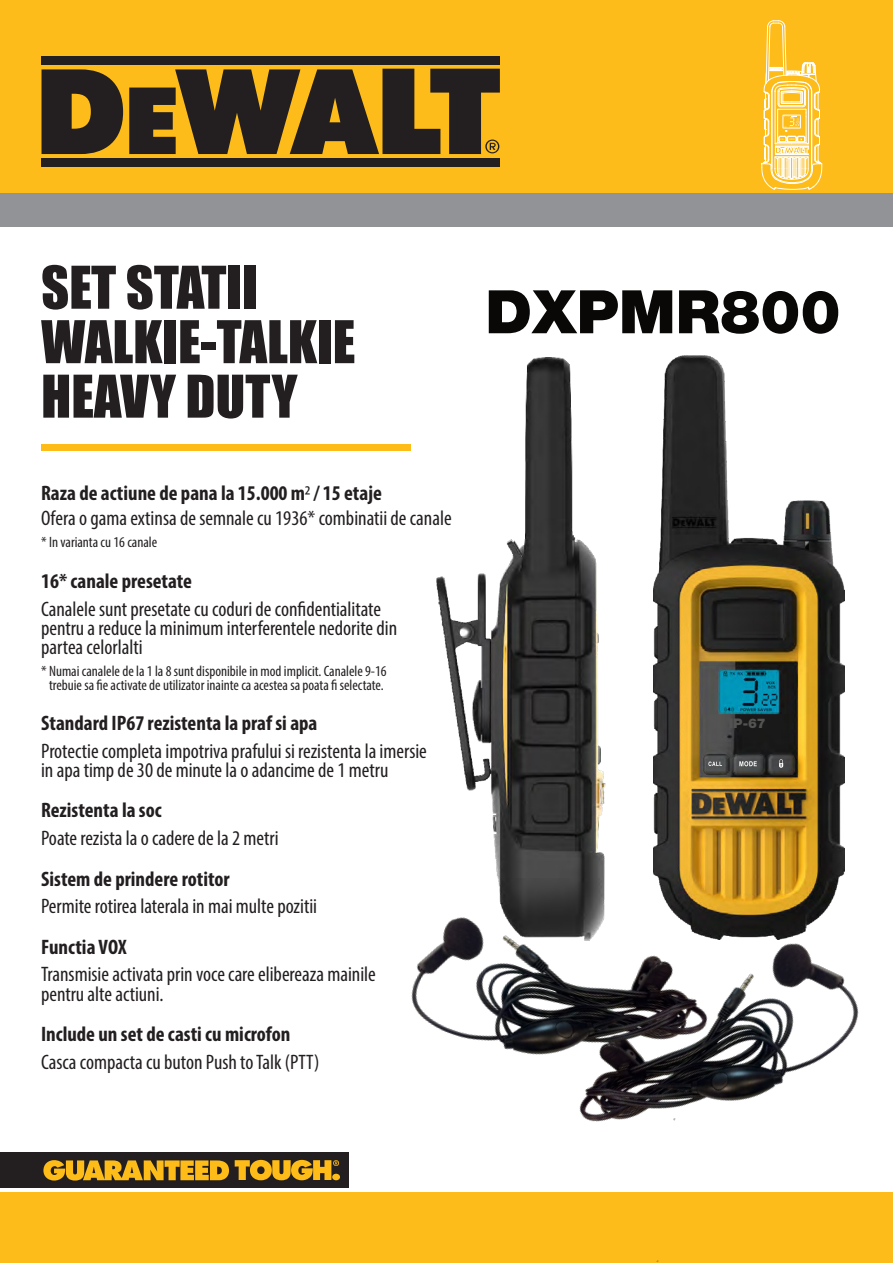
<style>
.page{position:relative;width:893px;height:1263px;background:#fff}
.page>*{position:absolute;margin:0;border:0;box-sizing:border-box;transform-origin:0 0}
.t1{font:900 61.8px "Helvetica Neue LT Std";color:#090807}
.t2{font:900 60.15px "Helvetica Neue LT Std";color:#090807}
.t3{font:54.45px/54.4px "Impact";color:#231f20}
.Text_NORMAL{font:condensed 21px/19.2px "Myriad Pro";color:#231f20}
.Text_BOLD{font:700 condensed 21px "Myriad Pro";color:#231f20}
.NOTA{font:condensed 15px/13.5px "Myriad Pro";color:#231f20;text-align:center}
.t4{font:900 13.35px "Helvetica Neue LT Std";color:#535352}
.s1{font-weight:400}
</style>
<div class="page">
<div style="left:0;top:0;width:893px;height:200px;background:#fdbc19"></div>
<div style="left:0;top:193px;width:893px;height:34px;background:#929396"></div>
<div style="left:42px;top:56px;width:458px;height:9px;background:#231f20"></div>
<div style="left:42px;top:159px;width:458px;height:8px;background:#231f20"></div>
<svg style="left:42px;top:69px;width:81px;height:85px"></svg>
<svg style="left:129px;top:69px;width:371px;height:85px"></svg>
<svg style="left:761px;top:20px;width:62px;height:170px"></svg>
<img style="left:436px;top:357px;width:170px;height:521px">
<img style="left:653px;top:356px;width:191px;height:546px">
<svg style="left:805px;top:541px;width:4px;height:9px"></svg>
<svg style="left:739px;top:761px;width:18px;height:5px"></svg>
<svg style="left:708px;top:761px;width:14px;height:5px"></svg>
<svg style="left:779px;top:759px;width:4px;height:9px"></svg>
<img style="left:589px;top:902px;width:270px;height:220px">
<img style="left:411px;top:878px;width:314px;height:242px">
<div style="left:0;top:1192px;width:893px;height:71px;background:#fdbc19"></div>
<div style="left:0;top:1152px;width:349px;height:36px;background:#231f20"></div>
<svg style="left:43px;top:1160px;width:297px;height:20px"></svg>
<div style="left:41px;top:444px;width:370px;height:7px;background:#febc18"></div>
<p class="t3" style="left:41px;top:259px;width:316px">SET STATII<br>WALKIE-TALKIE</p>
<p class="t3" style="left:41px;top:368px;width:258px">HEAVY DUTY</p>
<p class="Text_BOLD" style="left:41px;top:480px;width:342px">Raza de actiune de pana la 15.000 m<span class="s1">2</span> / 15 etaje</p>
<p class="Text_NORMAL" style="left:41px;top:509px;width:412px">Ofera o gama extinsa de semnale cu 1936* combinatii de canale</p>
<p class="NOTA" style="left:41px;top:535px;width:118px">* In varianta cu 16 canale</p>
<p class="Text_BOLD" style="left:41px;top:568px;width:152px">16* canale presetate</p>
<p class="Text_NORMAL" style="left:41px;top:599px;width:358px">Canalele sunt presetate cu coduri de confidentialitate pentru a reduce la minimum interferentele nedorite din partea celorlalti</p>
<p class="NOTA" style="left:41px;top:664px;width:347px">* Numai canalele de la 1 la 8 sunt disponibile in mod implicit. Canalele 9-16 trebuie sa fie activate de utilizator inainte ca acestea sa poata fi selectate.</p>
<p class="Text_BOLD" style="left:41px;top:710px;width:278px">Standard IP67 rezistenta la praf si apa</p>
<p class="Text_NORMAL" style="left:41px;top:741px;width:387px">Protectie completa impotriva prafului si rezistenta la imersie in apa timp de 30 de minute la o adancime de 1 metru</p>
<p class="Text_BOLD" style="left:41px;top:797px;width:122px">Rezistenta la soc</p>
<p class="Text_NORMAL" style="left:41px;top:828px;width:239px">Poate rezista la o cadere de la 2 metri</p>
<p class="Text_BOLD" style="left:41px;top:865px;width:190px">Sistem de prindere rotitor</p>
<p class="Text_NORMAL" style="left:41px;top:896px;width:278px">Permite rotirea laterala in mai multe pozitii</p>
<p class="Text_BOLD" style="left:41px;top:933px;width:87px">Functia VOX</p>
<p class="Text_NORMAL" style="left:41px;top:964px;width:336px">Transmisie activata prin voce care elibereaza mainile pentru alte actiuni.</p>
<p class="Text_BOLD" style="left:41px;top:1021px;width:251px">Include un set de casti cu microfon</p>
<p class="Text_NORMAL" style="left:41px;top:1052px;width:280px">Casca compacta cu buton Push to Talk (PTT)</p>
<p class="t2" style="left:485px;top:276px;width:357px">DXPMR800</p>
<p class="t1" style="left:499px;top:313px;width:367px">DXPMR800</p>
<p class="t4" style="left:729px;top:715px;width:38px">IP-67</p>
</div>
